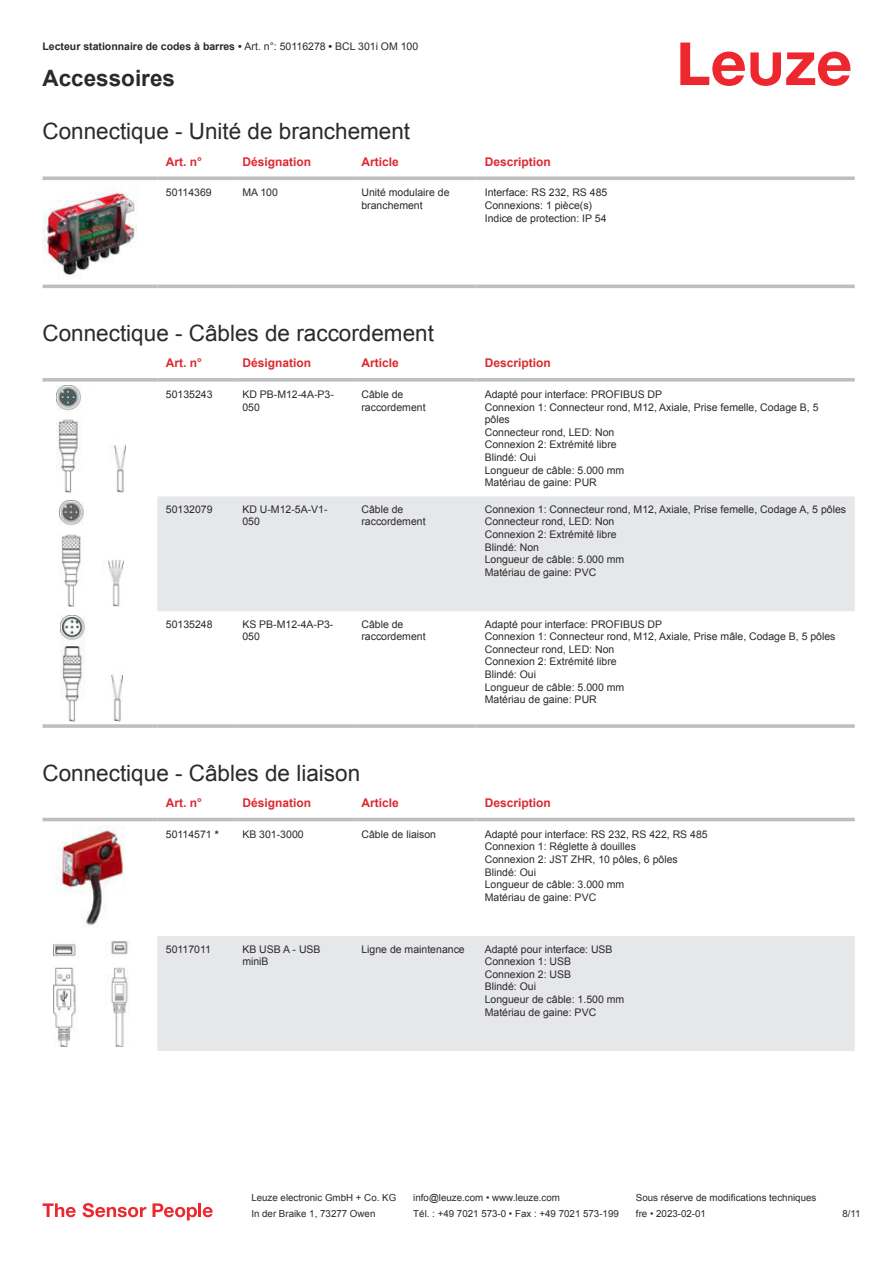
<style>
.page{position:relative;width:893px;height:1263px;background:#fff}
.page>*{position:absolute;margin:0;border:0;box-sizing:border-box;transform-origin:0 0}
.t1{font:22.5px "Arial";color:#2b292a}
.t2{font:700 22.5px "Arial";color:#2b292a}
.t3{font:700 12px "Arial";color:#db2a30}
.t4{font:10.5px/12.6px "Arial";color:#2b292a}
.t5{font:700 10.5px "Arial";color:#2b292a}
.t6{font:9.75px "Arial";color:#2b292a}
.s1{font-weight:400}
.s2{font-weight:700}
</style>
<div class="page">
<svg style="left:680px;top:43px;width:170px;height:43px"></svg>
<svg style="left:43px;top:284px;width:812px;height:1px"></svg>
<svg style="left:43px;top:176px;width:114px;height:4px"></svg>
<svg style="left:157px;top:176px;width:77px;height:4px"></svg>
<svg style="left:234px;top:176px;width:119px;height:4px"></svg>
<svg style="left:353px;top:176px;width:123px;height:4px"></svg>
<svg style="left:476px;top:176px;width:379px;height:4px;background:#c4c6c8"></svg>
<hr style="left:43px;top:285px;width:114px;height:3px;background:#bdbfc1">
<hr style="left:157px;top:285px;width:77px;height:3px;background:#bdbfc1">
<hr style="left:234px;top:285px;width:119px;height:3px;background:#bdbfc1">
<hr style="left:353px;top:285px;width:123px;height:3px;background:#bdbfc1">
<hr style="left:476px;top:285px;width:379px;height:3px;background:#bdbfc1">
<img style="left:43px;top:187px;width:94px;height:89px">
<div style="left:157px;top:496px;width:698px;height:115px;background:#e6e7e9"></div>
<svg style="left:43px;top:378px;width:114px;height:4px"></svg>
<svg style="left:157px;top:378px;width:77px;height:4px"></svg>
<svg style="left:234px;top:378px;width:119px;height:4px"></svg>
<svg style="left:353px;top:378px;width:123px;height:4px"></svg>
<svg style="left:476px;top:378px;width:379px;height:4px;background:#c3c5c7"></svg>
<svg style="left:43px;top:724px;width:114px;height:4px"></svg>
<hr style="left:157px;top:724px;width:77px;height:4px;background:#c6c8c9">
<svg style="left:234px;top:724px;width:119px;height:4px"></svg>
<svg style="left:353px;top:724px;width:123px;height:4px"></svg>
<hr style="left:476px;top:724px;width:379px;height:4px;background:#c6c8c9">
<img style="left:57px;top:386px;width:69px;height:106px">
<img style="left:59px;top:501px;width:65px;height:106px">
<img style="left:60px;top:615px;width:63px;height:107px">
<svg style="left:43px;top:817px;width:812px;height:64px"></svg>
<div style="left:157px;top:936px;width:698px;height:115px;background:#e6e7e9"></div>
<hr style="left:43px;top:818px;width:114px;height:3px;background:#bdbfc1">
<hr style="left:157px;top:818px;width:77px;height:3px;background:#bdbfc1">
<hr style="left:234px;top:818px;width:119px;height:3px;background:#bdbfc1">
<hr style="left:353px;top:818px;width:123px;height:3px;background:#bdbfc1">
<hr style="left:476px;top:818px;width:379px;height:3px;background:#bdbfc1">
<img style="left:56px;top:825px;width:71px;height:100px">
<img style="left:53px;top:941px;width:77px;height:106px">
<svg style="left:43px;top:1203px;width:33px;height:14px"></svg>
<svg style="left:83px;top:1203px;width:63px;height:14px"></svg>
<svg style="left:153px;top:1203px;width:44px;height:17px"></svg>
<hr style="left:198px;top:1203px;width:3px;height:14px;background:#ed272d">
<svg style="left:203px;top:1207px;width:10px;height:10px"></svg>
<p class="t5" style="left:43px;top:43px;width:377px">Lecteur stationnaire de codes à barres • <span class="s1">Art. n°: 50116278</span> • <span class="s1">BCL 301i OM 100</span></p>
<h1 class="t2" style="left:43px;top:70px;width:134px">Accessoires</h1>
<h1 class="t1" style="left:43px;top:123px;width:369px">Connectique - Unité de branchement</h1>
<p class="t3" style="left:166px;top:157px;width:38px">Art. n°</p>
<p class="t3" style="left:242px;top:157px;width:70px">Désignation</p>
<p class="t3" style="left:361px;top:157px;width:39px">Article</p>
<p class="t3" style="left:485px;top:157px;width:68px">Description</p>
<p class="t4" style="left:166px;top:187px;width:47px">50114369</p>
<p class="t4" style="left:242px;top:187px;width:37px">MA 100</p>
<p class="t4" style="left:361px;top:187px;width:90px">Unité modulaire de branchement</p>
<p class="t4" style="left:485px;top:187px;width:124px">Interface: RS 232, RS 485<br>Connexions: 1 pièce(s)<br>Indice de protection: IP 54</p>
<h1 class="t1" style="left:43px;top:325px;width:393px">Connectique - Câbles de raccordement</h1>
<p class="t3" style="left:166px;top:358px;width:38px">Art. n°</p>
<p class="t3" style="left:242px;top:358px;width:70px">Désignation</p>
<p class="t3" style="left:361px;top:358px;width:39px">Article</p>
<p class="t3" style="left:485px;top:358px;width:68px">Description</p>
<p class="t4" style="left:166px;top:389px;width:48px">50135243</p>
<p class="t4" style="left:242px;top:389px;width:93px">KD PB-M12-4A-P3-<br>050</p>
<p class="t4" style="left:361px;top:389px;width:66px">Câble de raccordement</p>
<p class="t4" style="left:485px;top:389px;width:335px">Adapté pour interface: PROFIBUS DP<br>Connexion 1: Connecteur rond, M12, Axiale, Prise femelle, Codage B, 5 pôles<br>Connecteur rond, LED: Non<br>Connexion 2: Extrémité libre<br>Blindé: Oui<br>Longueur de câble: 5.000 mm<br>Matériau de gaine: PUR</p>
<p class="t4" style="left:166px;top:504px;width:48px">50132079</p>
<p class="t4" style="left:242px;top:504px;width:87px">KD U-M12-5A-V1-<br>050</p>
<p class="t4" style="left:361px;top:504px;width:66px">Câble de raccordement</p>
<p class="t4" style="left:485px;top:504px;width:363px">Connexion 1: Connecteur rond, M12, Axiale, Prise femelle, Codage A, 5 pôles<br>Connecteur rond, LED: Non<br>Connexion 2: Extrémité libre<br>Blindé: Non<br>Longueur de câble: 5.000 mm<br>Matériau de gaine: PVC</p>
<p class="t4" style="left:166px;top:619px;width:48px">50135248</p>
<p class="t4" style="left:242px;top:619px;width:93px">KS PB-M12-4A-P3-<br>050</p>
<p class="t4" style="left:361px;top:619px;width:66px">Câble de raccordement</p>
<p class="t4" style="left:485px;top:619px;width:352px">Adapté pour interface: PROFIBUS DP<br>Connexion 1: Connecteur rond, M12, Axiale, Prise mâle, Codage B, 5 pôles<br>Connecteur rond, LED: Non<br>Connexion 2: Extrémité libre<br>Blindé: Oui<br>Longueur de câble: 5.000 mm<br>Matériau de gaine: PUR</p>
<h1 class="t1" style="left:43px;top:764px;width:319px">Connectique - Câbles de liaison</h1>
<p class="t3" style="left:166px;top:798px;width:38px">Art. n°</p>
<p class="t3" style="left:242px;top:798px;width:70px">Désignation</p>
<p class="t3" style="left:361px;top:798px;width:39px">Article</p>
<p class="t3" style="left:485px;top:798px;width:68px">Description</p>
<p class="t4" style="left:166px;top:829px;width:54px">50114571 <span class="s2">*</span></p>
<p class="t4" style="left:242px;top:829px;width:63px">KB 301-3000</p>
<p class="t4" style="left:361px;top:829px;width:76px">Câble de liaison</p>
<p class="t4" style="left:485px;top:829px;width:224px">Adapté pour interface: RS 232, RS 422, RS 485<br>Connexion 1: Réglette à douilles<br>Connexion 2: JST ZHR, 10 pôles, 6 pôles<br>Blindé: Oui<br>Longueur de câble: 3.000 mm<br>Matériau de gaine: PVC</p>
<p class="t4" style="left:166px;top:943px;width:47px">50117011</p>
<p class="t4" style="left:242px;top:943px;width:80px">KB USB A - USB miniB</p>
<p class="t4" style="left:361px;top:943px;width:105px">Ligne de maintenance</p>
<p class="t4" style="left:485px;top:943px;width:141px">Adapté pour interface: USB<br>Connexion 1: USB<br>Connexion 2: USB<br>Blindé: Oui<br>Longueur de câble: 1.500 mm<br>Matériau de gaine: PVC</p>
<p class="t6" style="left:251px;top:1194px;width:146px">Leuze electronic GmbH + Co. KG</p>
<p class="t6" style="left:413px;top:1194px;width:148px">info@leuze.com • www.leuze.com</p>
<p class="t6" style="left:636px;top:1194px;width:182px">Sous réserve de modifications techniques</p>
<p class="t6" style="left:251px;top:1210px;width:126px">In der Braike 1, 73277 Owen</p>
<p class="t6" style="left:413px;top:1210px;width:207px">Tél. : +49 7021 573-0 • Fax : +49 7021 573-199</p>
<p class="t6" style="left:636px;top:1210px;width:72px">fre • 2023-02-01</p>
<p class="t6" style="left:842px;top:1210px;width:20px">8 /11</p>
</div>
